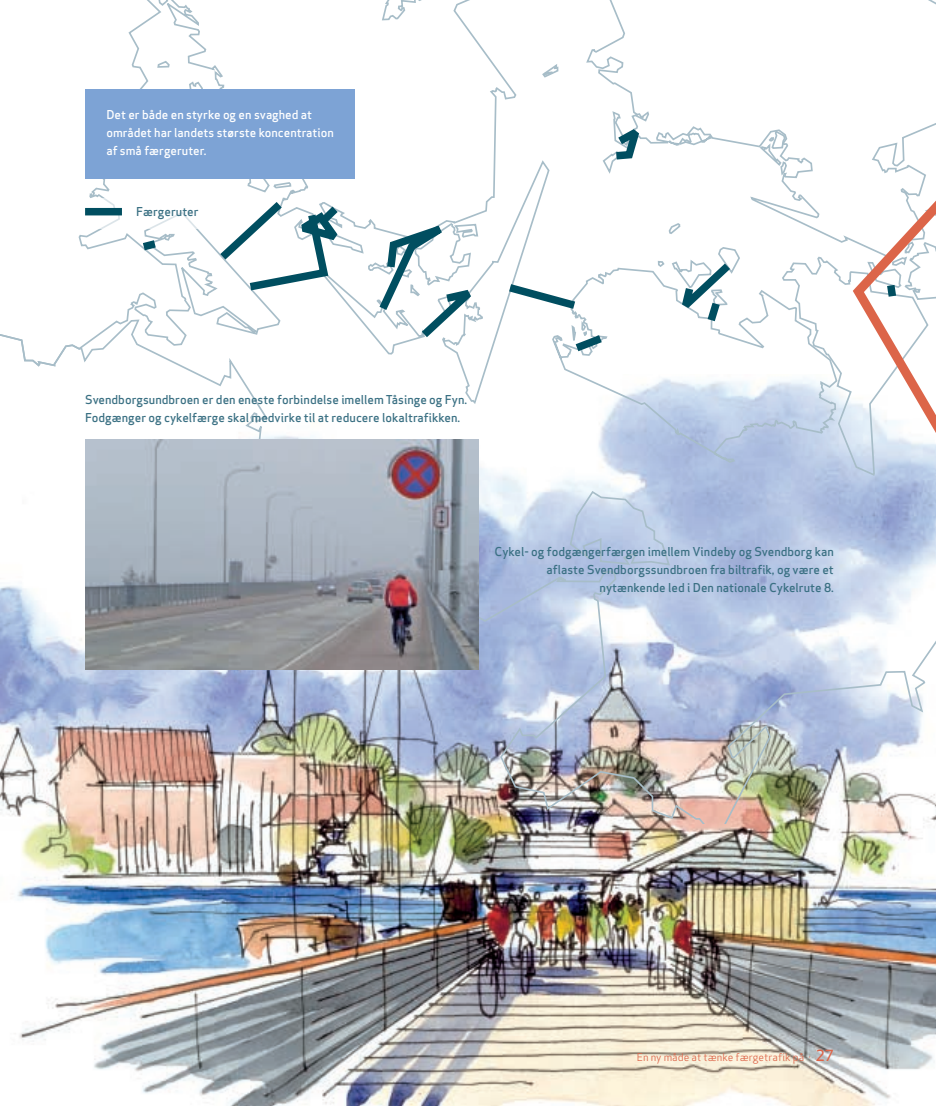
<style>
.page{position:relative;width:936px;height:1106px;background:#fff}
.page>*{position:absolute;margin:0;border:0;box-sizing:border-box;transform-origin:0 0}
.t1{font:500 12px/18px "Apex Sans";color:#3a7083;text-align:right}
.t2{font:500 12px/18px "Apex Sans";color:#fff}
.t3{font:10.5px "Apex Sans";color:#dc6549}
.s1{font-weight:500;font-size:15px}
</style>
<div class="page">
<img style="left:17px;top:823px;width:918px;height:283px">
<svg style="left:586px;top:56px;width:227px;height:158px"></svg>
<svg style="left:668px;top:223px;width:13px;height:11px"></svg>
<svg style="left:758px;top:129px;width:29px;height:48px"></svg>
<svg style="left:665px;top:131px;width:48px;height:16px"></svg>
<svg style="left:78px;top:56px;width:439px;height:249px"></svg>
<svg style="left:542px;top:64px;width:17px;height:14px"></svg>
<svg style="left:128px;top:0;width:807px;height:56px"></svg>
<img style="left:0;top:305px;width:847px;height:518px">
<svg style="left:568px;top:490px;width:103px;height:76px;background:#bdcde6"></svg>
<div style="left:85px;top:89px;width:269px;height:90px;background:#7da3d5"></div>
<img style="left:85px;top:440px;width:393px;height:229px">
<svg style="left:657px;top:247px;width:84px;height:82px"></svg>
<svg style="left:847px;top:9px;width:88px;height:965px"></svg>
<div style="left:60px;top:198px;width:159px;height:31px;background:#fff"></div>
<div style="left:85px;top:208px;width:37px;height:7px;background:#004e60"></div>
<svg style="left:780px;top:200px;width:155px;height:277px"></svg>
<svg style="left:135px;top:109px;width:512px;height:297px"></svg>
<p class="t2" style="left:106px;top:104px;width:229px">Det er både en styrke og en svaghed at området har landets største koncentration af små færgeruter.</p>
<p class="t1" style="left:136px;top:201px;width:64px">Færgeruter</p>
<p class="t1" style="left:85px;top:389px;width:383px;text-align:left">Svendborgsundbroen er den eneste forbindelse imellem Tåsinge og Fyn.<br>Fodgænger og cykelfærge skal medvirke til at reducere lokaltrafikken.</p>
<p class="t1" style="left:494px;top:541px;width:341px">Cykel- og fodgængerfærgen imellem Vindeby og Svendborg kan aflaste Svendborgssundbroen fra biltrafik, og være et nytænkende led i Den nationale Cykelrute 8.</p>
<p class="t3" style="left:636px;top:1048px;width:199px">En ny måde at tænke færgetrafik på · <span class="s1">27</span></p>
</div>
